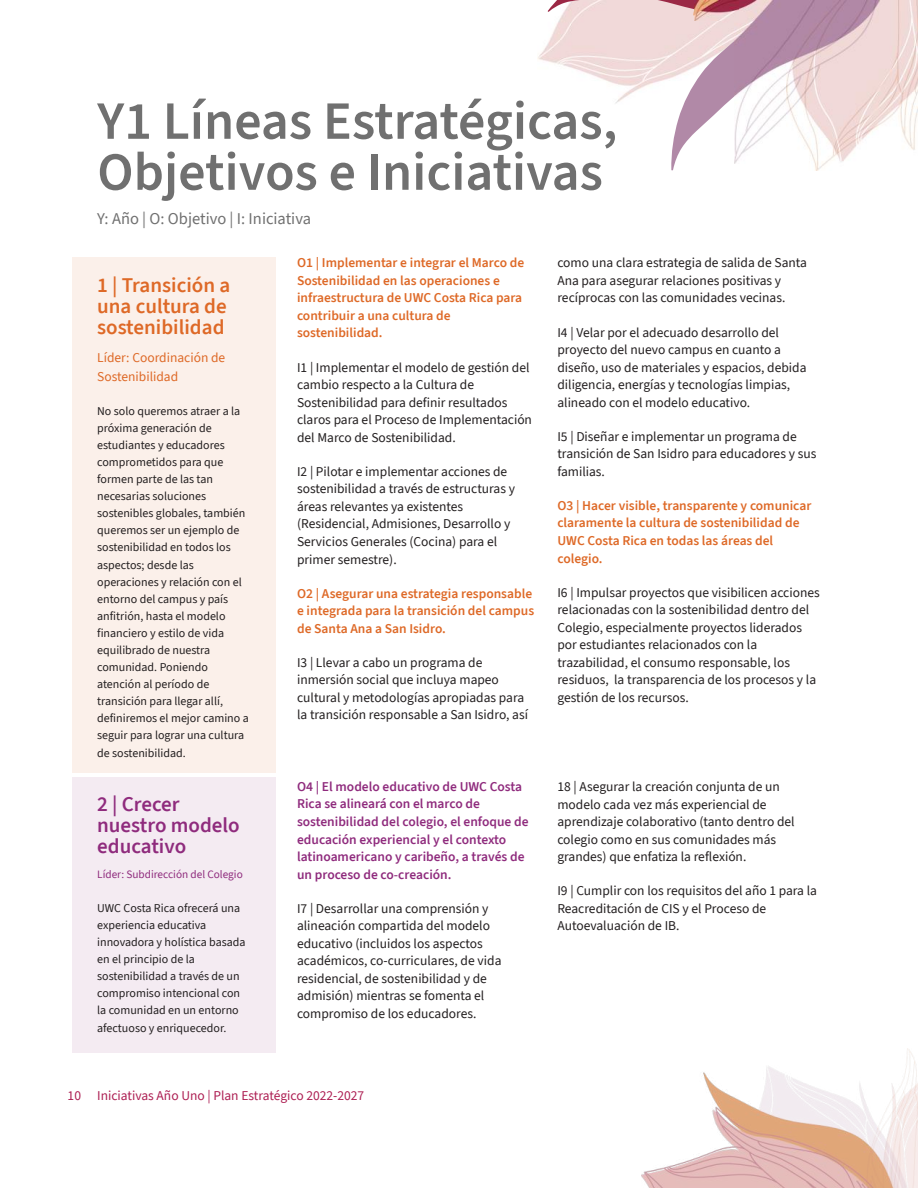
<style>
.page{position:relative;width:918px;height:1188px;background:#fff}
.page>*{position:absolute;margin:0;border:0;box-sizing:border-box;transform-origin:0 0}
.t1{font:600 54px/51px "Source Sans 3";color:#707070}
.t2{font:600 21px/21px "Source Sans 3";color:#de6927}
.t3{font:600 21px/21px "Source Sans 3";color:#8f2b7d}
.t4{font:16.5px "Source Sans 3";color:#707070}
.t5{font:13.5px/17.5px "Source Sans 3";color:#231f20}
.t6{font:600 13.5px/17.5px "Source Sans 3";color:#de6927}
.t7{font:600 13.5px/17.5px "Source Sans 3";color:#8f2b7d}
.t8{font:13.5px "Source Sans 3";color:#ad1f53}
.t9{font:13.5px/19.2px "Source Sans 3";color:#de6927}
.t10{font:12px/17.1px "Source Sans 3";color:#231f20}
.t11{font:11.25px "Source Sans 3";color:#8f2b7d}
</style>
<div class="page">
<svg style="left:548px;top:0;width:238px;height:170px"></svg>
<img style="left:786px;top:0;width:132px;height:171px">
<img style="left:642px;top:1049px;width:276px;height:139px">
<div style="left:72px;top:258px;width:203px;height:515px;background:#fbf0ea"></div>
<div style="left:72px;top:777px;width:203px;height:276px;background:#f4ebf2"></div>
<h1 class="t1" style="left:97px;top:95px;width:522px">Y1 Líneas Estratégicas,<br>Objetivos e Iniciativas</h1>
<p class="t4" style="left:97px;top:208px;width:215px">Y: Año | O: Objetivo | I: Iniciativa</p>
<p class="t6" style="left:297px;top:254px;width:229px">O1 | Implementar e integrar el Marco de<br>Sostenibilidad en las operaciones e infraestructura de UWC Costa Rica para contribuir a una cultura de sostenibilidad.</p>
<p class="t5" style="left:297px;top:358px;width:236px">I1 | Implementar el modelo de gestión del cambio respecto a la Cultura de Sostenibilidad para definir resultados claros para el Proceso de Implementación del Marco de Sostenibilidad.</p>
<p class="t5" style="left:297px;top:462px;width:220px">I2 | Pilotar e implementar acciones de sostenibilidad a través de estructuras y áreas relevantes ya existentes (Residencial, Admisiones, Desarrollo y Servicios Generales (Cocina) para el primer semestre).</p>
<p class="t6" style="left:297px;top:584px;width:239px">O2 | Asegurar una estrategia responsable e integrada para la transición del campus de Santa Ana a San Isidro.</p>
<p class="t5" style="left:297px;top:653px;width:232px">I3 | Llevar a cabo un programa de inmersión social que incluya mapeo cultural y metodologías apropiadas para la transición responsable a San Isidro, así</p>
<p class="t5" style="left:557px;top:254px;width:251px">como una clara estrategia de salida de Santa<br>Ana para asegurar relaciones positivas y recíprocas con las comunidades vecinas.</p>
<p class="t5" style="left:557px;top:323px;width:251px">I4 | Velar por el adecuado desarrollo del proyecto del nuevo campus en cuanto a diseño, uso de materiales y espacios, debida diligencia, energías y tecnologías limpias, alineado con el modelo educativo.</p>
<p class="t5" style="left:557px;top:427px;width:260px">I5 | Diseñar e implementar un programa de transición de San Isidro para educadores y sus familias.</p>
<p class="t6" style="left:557px;top:497px;width:255px">O3 | Hacer visible, transparente y comunicar claramente la cultura de sostenibilidad de UWC Costa Rica en todas las áreas del colegio.</p>
<p class="t5" style="left:557px;top:583px;width:264px">I6 | Impulsar proyectos que visibilicen acciones relacionadas con la sostenibilidad dentro del Colegio, especialmente proyectos liderados por estudiantes relacionados con la trazabilidad, el consumo responsable, los residuos, la transparencia de los procesos y la gestión de los recursos.</p>
<h2 class="t2" style="left:97px;top:274px;width:135px">1 | Transición a una cultura de sostenibilidad</h2>
<p class="t9" style="left:97px;top:348px;width:130px">Líder: Coordinación de<br>Sostenibilidad</p>
<p class="t10" style="left:97px;top:402px;width:153px">No solo queremos atraer a la próxima generación de estudiantes y educadores comprometidos para que formen parte de las tan necesarias soluciones sostenibles globales, también queremos ser un ejemplo de sostenibilidad en todos los aspectos; desde las operaciones y relación con el entorno del campus y país anfitrión, hasta el modelo financiero y estilo de vida equilibrado de nuestra comunidad. Poniendo atención al período de transición para llegar allí, definiremos el mejor camino a seguir para lograr una cultura de sostenibilidad.</p>
<h2 class="t3" style="left:97px;top:794px;width:144px">2 | Crecer nuestro modelo educativo</h2>
<p class="t11" style="left:97px;top:867px;width:147px">Líder: Subdirección del Colegio</p>
<p class="t10" style="left:97px;top:899px;width:150px">UWC Costa Rica ofrecerá una experiencia educativa innovadora y holística basada en el principio de la sostenibilidad a través de un compromiso intencional con la comunidad en un entorno afectuoso y enriquecedor.</p>
<p class="t7" style="left:297px;top:778px;width:233px">O4 | El modelo educativo de UWC Costa Rica se alineará con el marco de sostenibilidad del colegio, el enfoque de educación experiencial y el contexto latinoamericano y caribeño, a través de un proceso de co-creación.</p>
<p class="t5" style="left:297px;top:899px;width:206px">I7 | Desarrollar una comprensión y alineación compartida del modelo educativo (incluidos los aspectos académicos, co-curriculares, de vida residencial, de sostenibilidad y de admisión) mientras se fomenta el compromiso de los educadores.</p>
<p class="t5" style="left:557px;top:778px;width:239px">18 | Asegurar la creación conjunta de un modelo cada vez más experiencial de aprendizaje colaborativo (tanto dentro del colegio como en sus comunidades más grandes) que enfatiza la reflexión.</p>
<p class="t5" style="left:557px;top:882px;width:261px">I9 | Cumplir con los requisitos del año 1 para la<br>Reacreditación de CIS y el Proceso de<br>Autoevaluación de IB.</p>
<p class="t8" style="left:68px;top:1086px;width:298px">10 Iniciativas Año Uno | Plan Estratégico 2022-2027</p>
</div>
